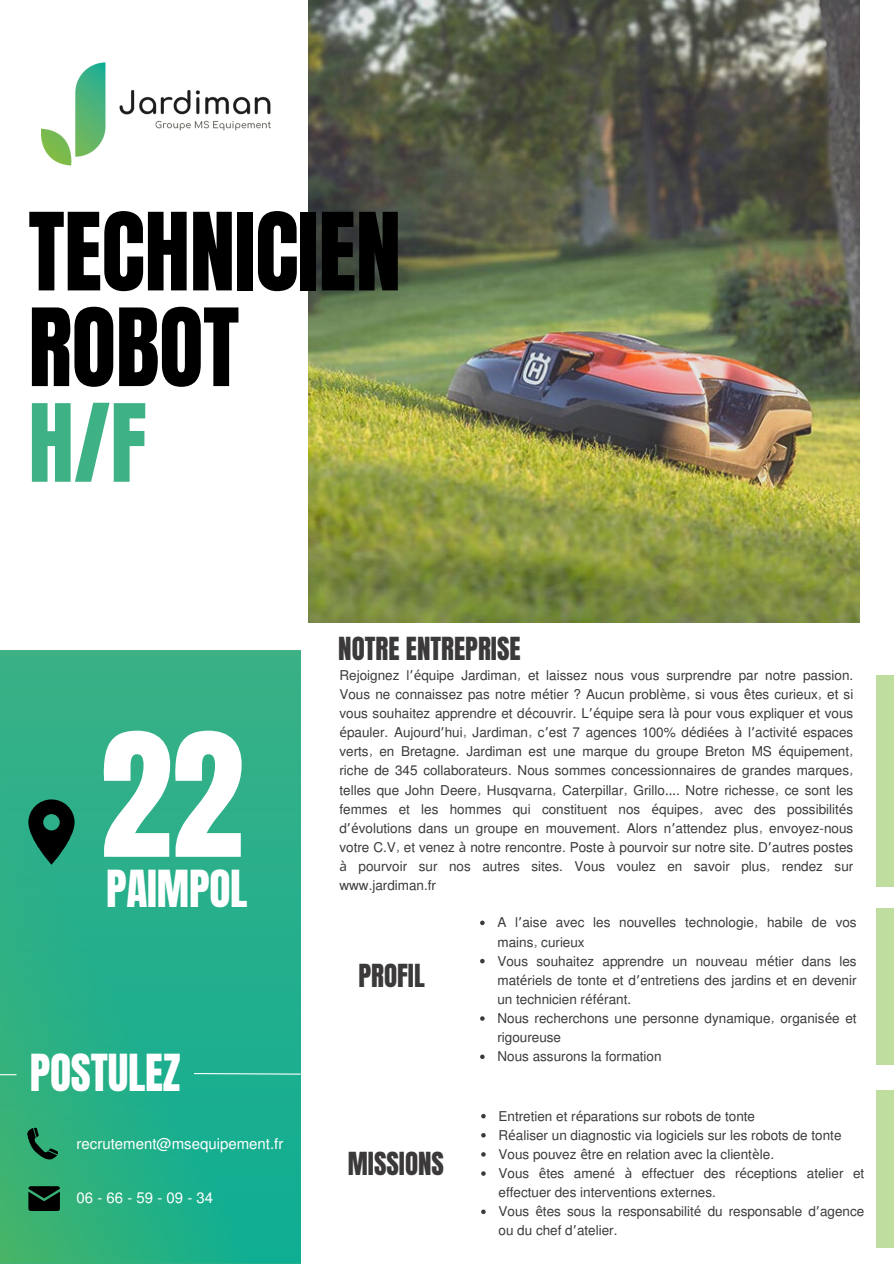
<style>
.page{position:relative;width:894px;height:1264px;background:#fff}
.page>*{position:absolute;margin:0;border:0;box-sizing:border-box;transform-origin:0 0}
.t1{font:146.1px "Anton";color:#fff}
.t2{font:91.5px/95.7px "Anton";letter-spacing:-.005em;color:#000}
.t3{font:91.5px "Anton";color:#3eb185}
.t4{font:43.35px "Anton";letter-spacing:-.005em;color:#fff}
.t5{font:27px "Anton";color:#3b3939}
.t6{font:15px "Mukti";color:#fff}
.t7{font:13.5px/19.2px "Mukti";color:#3b3939}
.s1{font-family:"Noto Sans Gurmukhi"}
.s2{font-family:"Noto Sans"}
</style>
<div class="page">
<img style="left:308px;top:0;width:551px;height:622px">
<img style="left:0;top:650px;width:300px;height:613px">
<svg style="left:28px;top:799px;width:47px;height:65px"></svg>
<svg style="left:26px;top:1123px;width:33px;height:41px"></svg>
<svg style="left:28px;top:1186px;width:32px;height:24px"></svg>
<svg style="left:0;top:1074px;width:16px;height:1px"></svg>
<svg style="left:193px;top:1072px;width:108px;height:3px"></svg>
<img style="left:42px;top:62px;width:229px;height:104px">
<div style="left:875px;top:675px;width:18px;height:211px;background:#bfdd9e"></div>
<div style="left:875px;top:908px;width:18px;height:157px;background:#bfdd9e"></div>
<div style="left:875px;top:1090px;width:18px;height:157px;background:#bfdd9e"></div>
<svg style="left:480px;top:920px;width:4px;height:5px"></svg>
<svg style="left:480px;top:958px;width:4px;height:5px"></svg>
<svg style="left:480px;top:1016px;width:4px;height:4px"></svg>
<svg style="left:480px;top:1054px;width:4px;height:5px"></svg>
<svg style="left:481px;top:1113px;width:4px;height:5px"></svg>
<svg style="left:481px;top:1133px;width:4px;height:4px"></svg>
<svg style="left:481px;top:1152px;width:4px;height:4px"></svg>
<svg style="left:481px;top:1171px;width:4px;height:4px"></svg>
<svg style="left:481px;top:1209px;width:4px;height:4px"></svg>
<p class="t2" style="left:28px;top:205px;width:374px">TECHNICIEN<br>ROBOT</p>
<p class="t3" style="left:28px;top:377px;width:120px">H/F</p>
<p class="t1" style="left:100px;top:690px;width:145px">22</p>
<p class="t4" style="left:106px;top:857px;width:143px">PAIMPOL</p>
<p class="t4" style="left:30px;top:1041px;width:152px">POSTULEZ</p>
<p class="t6" style="left:76px;top:1133px;width:208px">recrutement@msequipement.fr</p>
<p class="t6" style="left:76px;top:1187px;width:138px">06-66-59-09-34</p>
<p class="t5" style="left:338px;top:629px;width:184px">NOTRE ENTREPRISE</p>
<p class="t7" style="left:339px;top:664px;width:515px;text-align:justify">Rejoignez l<span class="s1">’</span><span class="s2">é</span>quipe Jardiman, et laissez nous vous surprendre par notre passion.<br>Vous ne connaissez pas notre m<span class="s2">é</span>tier ? Aucun probl<span class="s2">è</span>me, si vous <span class="s2">ê</span>tes curieux, et si vous souhaitez apprendre et d<span class="s2">é</span>couvrir. L<span class="s1">’</span><span class="s2">é</span>quipe sera l<span class="s2">à</span> pour vous expliquer et vous <span class="s2">é</span>pauler. Aujourd<span class="s1">’</span>hui, Jardiman, c<span class="s1">’</span>est 7 agences 100% d<span class="s2">é</span>di<span class="s2">é</span>es <span class="s2">à</span> l<span class="s1">’</span>activit<span class="s2">é</span> espaces verts, en Bretagne. Jardiman est une marque du groupe Breton MS <span class="s2">é</span>quipement, riche de 345 collaborateurs. Nous sommes concessionnaires de grandes marques, telles que John Deere, Husqvarna, Caterpillar, Grillo<span class="s1">…</span>. Notre richesse, ce sont les femmes et les hommes qui constituent nos <span class="s2">é</span>quipes, avec des possibilit<span class="s2">é</span>s d<span class="s1">’</span><span class="s2">é</span>volutions dans un groupe en mouvement. Alors n<span class="s1">’</span>attendez plus, envoyez-nous votre C.V, et venez <span class="s2">à</span> notre rencontre. Poste <span class="s2">à</span> pourvoir sur notre site. D<span class="s1">’</span>autres postes <span class="s2">à</span> pourvoir sur nos autres sites. Vous voulez en savoir plus, rendez sur www.jardiman.fr</p>
<p class="t7" style="left:497px;top:912px;width:360px">A l<span class="s1">’</span>aise avec les nouvelles technologie, habile de vos mains, curieux</p>
<p class="t7" style="left:497px;top:950px;width:360px;text-align:justify">Vous souhaitez apprendre un nouveau m<span class="s2">é</span>tier dans les mat<span class="s2">é</span>riels de tonte et d<span class="s1">’</span>entretiens des jardins et en devenir un technicien r<span class="s2">é</span>f<span class="s2">é</span>rant.</p>
<p class="t7" style="left:497px;top:1008px;width:360px">Nous recherchons une personne dynamique, organis<span class="s2">é</span>e et rigoureuse</p>
<p class="t7" style="left:497px;top:1046px;width:166px">Nous assurons la formation</p>
<p class="t5" style="left:358px;top:956px;width:68px">PROFIL</p>
<p class="t5" style="left:347px;top:1143px;width:98px">MISSIONS</p>
<p class="t7" style="left:498px;top:1105px;width:258px">Entretien et r<span class="s2">é</span>parations sur robots de tonte</p>
<p class="t7" style="left:498px;top:1124px;width:344px">R<span class="s2">é</span>aliser un diagnostic via logiciels sur les robots de tonte</p>
<p class="t7" style="left:498px;top:1143px;width:277px">Vous pouvez <span class="s2">ê</span>tre en relation avec la client<span class="s2">è</span>le.</p>
<p class="t7" style="left:498px;top:1162px;width:367px">Vous <span class="s2">ê</span>tes amen<span class="s2">é à</span> effectuer des r<span class="s2">é</span>ceptions atelier et effectuer des interventions externes.</p>
<p class="t7" style="left:498px;top:1201px;width:367px">Vous <span class="s2">ê</span>tes sous la responsabilit<span class="s2">é</span> du responsable d<span class="s1">’</span>agence ou du chef d<span class="s1">’</span>atelier.</p>
</div>
